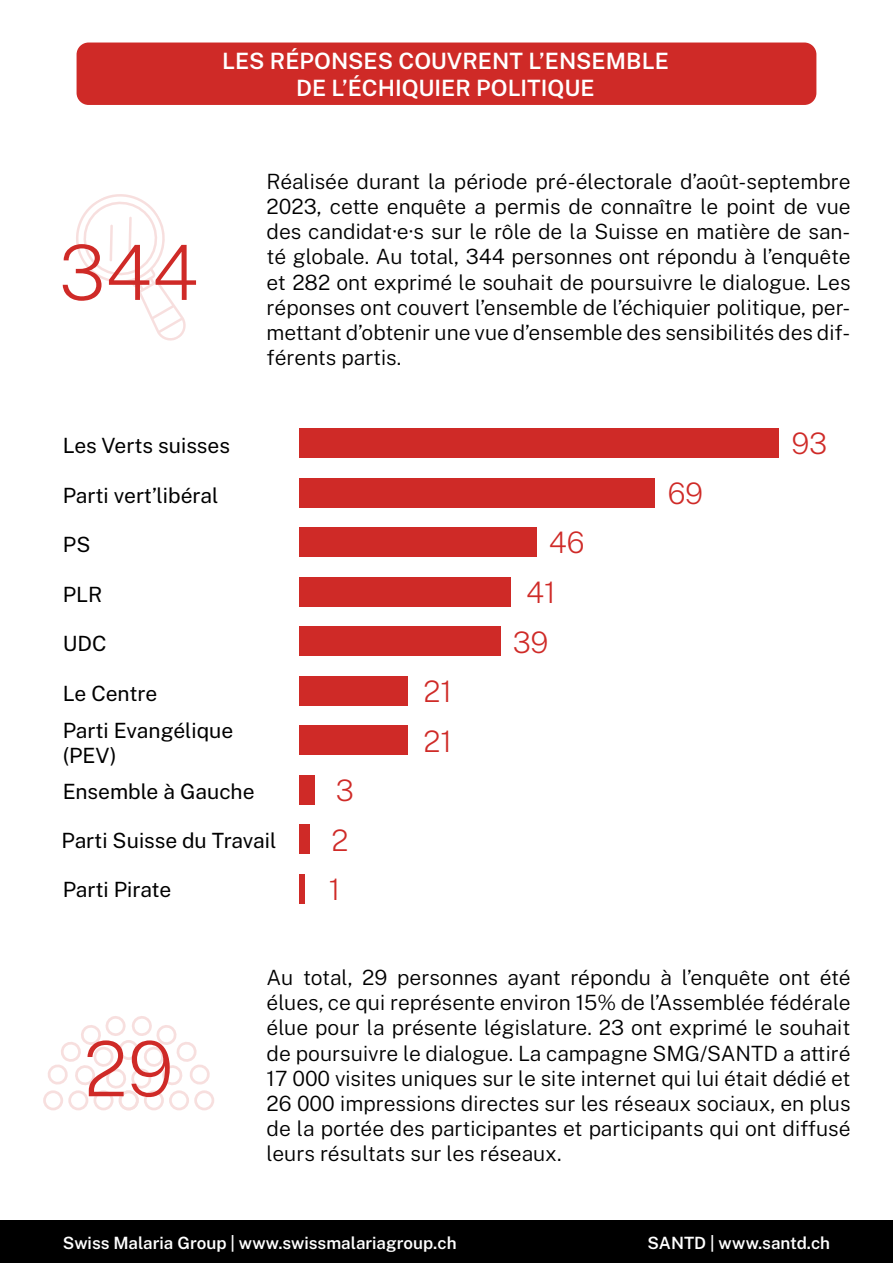
<style>
.page{position:relative;width:893px;height:1263px;background:#fff}
.page>*{position:absolute;margin:0;border:0;box-sizing:border-box;transform-origin:0 0}
.t1{font:200 76.2px "Public Sans";color:#cf2a27}
.t2{font:200 29.55px/49.5px "Public Sans";color:#cf2a27}
.t3{font:600 22.5px/27px "Public Sans";color:#fff;text-align:center}
.t4{font:300 21px/25.2px "Public Sans";color:#000;text-align:justify}
.t5{font:21px/36.9px "Public Sans";color:#000}
.t6{font:600 16.95px "Public Sans";color:#fff}
</style>
<div class="page">
<svg style="left:76px;top:194px;width:110px;height:147px"></svg>
<div style="left:194px;top:1090px;width:20px;height:20px;border:3px solid #cf2928;border-radius:50%"></div>
<svg style="left:47px;top:1016px;width:164px;height:95px"></svg>
<div style="left:43px;top:1090px;width:20px;height:20px;border:3px solid #cf2928;border-radius:50%"></div>
<div style="left:299px;top:428px;width:480px;height:30px;background:#cf2a27"></div>
<div style="left:299px;top:478px;width:356px;height:30px;background:#cf2a27"></div>
<div style="left:299px;top:527px;width:237px;height:30px;background:#cf2a27"></div>
<div style="left:299px;top:577px;width:211px;height:30px;background:#cf2a27"></div>
<div style="left:299px;top:626px;width:201px;height:30px;background:#cf2a27"></div>
<div style="left:299px;top:676px;width:108px;height:30px;background:#cf2a27"></div>
<div style="left:299px;top:725px;width:108px;height:30px;background:#cf2a27"></div>
<div style="left:299px;top:775px;width:15px;height:30px;background:#cf2a27"></div>
<div style="left:299px;top:824px;width:10px;height:30px;background:#cf2a27"></div>
<div style="left:299px;top:874px;width:5px;height:30px;background:#cf2a27"></div>
<div style="left:0;top:1220px;width:893px;height:43px;background:#000"></div>
<div style="left:77px;top:43px;width:739px;height:62px;background:#cf2a27;border-radius:12px"></div>
<p class="t3" style="left:222px;top:47px;width:448px">LES RÉPONSES COUVRENT L’ENSEMBLE<br>DE L’ÉCHIQUIER POLITIQUE</p>
<h1 class="t1" style="left:59px;top:222px;width:141px">344</h1>
<p class="t4" style="left:267px;top:168px;width:585px">Réalisée durant la période pré-électorale d’août-septembre 2023, cette enquête a permis de connaître le point de vue des candidat·e·s sur le rôle de la Suisse en matière de san&shy;té globale. Au total, 344 personnes ont répondu à l’enquête et 282 ont exprimé le souhait de poursuivre le dialogue. Les réponses ont couvert l’ensemble de l’échiquier politique, per&shy;mettant d’obtenir une vue d’ensemble des sensibilités des dif&shy;férents partis.</p>
<p class="t5" style="left:63px;top:426px;width:169px">Les Verts suisses</p>
<h2 class="t2" style="left:791px;top:418px;width:37px">93</h2>
<p class="t5" style="left:63px;top:476px;width:157px">Parti vert’libéral</p>
<h2 class="t2" style="left:668px;top:468px;width:37px">69</h2>
<p class="t5" style="left:63px;top:525px;width:29px">PS</p>
<p class="t5" style="left:63px;top:575px;width:41px">PLR</p>
<p class="t5" style="left:63px;top:625px;width:45px">UDC</p>
<p class="t5" style="left:63px;top:674px;width:172px">Le Centre<br>Parti Evangélique</p>
<p class="t5" style="left:63px;top:737px;width:193px;line-height:36px">(PEV)<br>Ensemble à Gauche</p>
<p class="t5" style="left:61px;top:822px;width:216px">Parti Suisse du Travail</p>
<p class="t5" style="left:63px;top:870px;width:110px">Parti Pirate</p>
<h2 class="t2" style="left:329px;top:765px;width:27px">3<br>2<br>1</h2>
<h2 class="t2" style="left:423px;top:666px;width:30px">21<br>21</h2>
<h2 class="t2" style="left:549px;top:517px;width:37px">46</h2>
<h2 class="t2" style="left:526px;top:567px;width:31px">41</h2>
<h2 class="t2" style="left:513px;top:616px;width:37px">39</h2>
<h1 class="t1" style="left:84px;top:1018px;width:91px">29</h1>
<p class="t4" style="left:267px;top:964px;width:585px">Au total, 29 personnes ayant répondu à l’enquête ont été élues, ce qui représente environ 15% de l’Assemblée fédérale élue pour la présente législature. 23 ont exprimé le souhait de poursuivre le dialogue. La campagne SMG/SANTD a attiré 17 000 visites uniques sur le site internet qui lui était dédié et 26 000 impressions directes sur les réseaux sociaux, en plus de la portée des participantes et participants qui ont diffusé leurs résultats sur les réseaux.</p>
<p class="t6" style="left:63px;top:1231px;width:395px">Swiss Malaria Group | www.swissmalariagroup.ch</p>
<p class="t6" style="left:647px;top:1231px;width:184px">SANTD | www.santd.ch</p>
</div>
